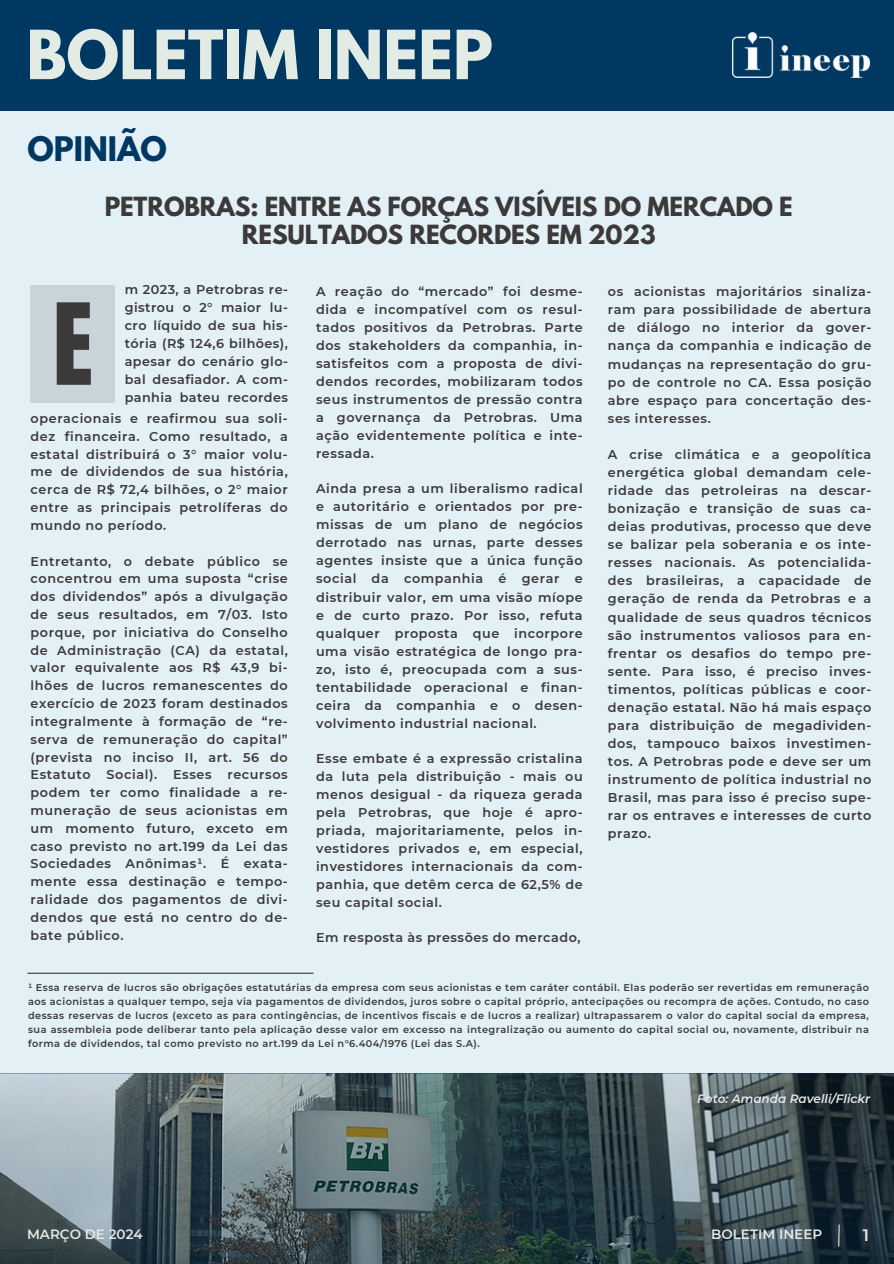
<style>
.page{position:relative;width:894px;height:1264px;background:#fff}
.page>*{position:absolute;margin:0;border:0;box-sizing:border-box;transform-origin:0 0}
.t1{font:96px "Anton";color:#3b3939}
.t2{font:700 60px "League Spartan";color:#e3ebe5}
.t3{font:700 30px "League Spartan";color:#003862}
.t4{font:700 23.4px/28.2px "League Spartan";letter-spacing:-.005em;color:#3b3939;text-align:center}
.t5{font:600 16.5px "Montserrat";color:#e6e6e6}
.t6{font:600 13.5px "Montserrat";color:#e6e6e6}
.t7{font:600 12.75px/18px "Montserrat";letter-spacing:.05em;color:#3b3939;text-align:justify}
.t8{font:italic 600 12px "Montserrat";color:#e6e6e6}
.t9{font:600 9.75px/13.8px "Montserrat";letter-spacing:.05em;color:#3b3939;text-align:justify}
</style>
<div class="page">
<div style="left:0;top:0;width:893px;height:1263px;background:#e3f0f5"></div>
<div style="left:0;top:0;width:893px;height:110px;background:#003862"></div>
<img style="left:732px;top:32px;width:137px;height:45px">
<svg style="left:0;top:1073px;width:893px;height:190px;background:#4c5e63"></svg>
<svg style="left:837px;top:1223px;width:3px;height:24px"></svg>
<div style="left:31px;top:285px;width:84px;height:117px;background:#c9d4d8"></div>
<hr style="left:28px;top:972px;width:285px;height:1px;background:#3b3939">
<p class="t2" style="left:26px;top:25px;width:468px">BOLETIM INEEP</p>
<h4 class="t3" style="left:28px;top:134px;width:141px">OPINIÃO</h4>
<p class="t4" style="left:105px;top:195px;width:689px">PETROBRAS: ENTRE AS FORÇAS VISÍVEIS DO MERCADO E<br>RESULTADOS RECORDES EM 2023</p>
<p class="t7" style="left:125px;top:280px;width:165px">m 2023, a Petrobras re&shy;gistrou o 2° maior lu&shy;cro líquido de sua his&shy;tória (R$ 124,6 bilhões), apesar do cenário glo&shy;bal desafiador. A com&shy;panhia bateu recordes o-</p>
<h2 class="t7" style="left:316px;top:283px;width:268px">A reação do “mercado” foi desme&shy;dida e incompatível com os resul&shy;tados positivos da Petrobras. Parte dos stakeholders da companhia, in&shy;satisfeitos com a proposta de divi&shy;dendos recordes, mobilizaram todos seus instrumentos de pressão contra a governança da Petrobras. Uma ação evidentemente política e inte&shy;ressada.</h2>
<h3 class="t7" style="left:316px;top:480px;width:268px">Ainda presa a um liberalismo radical e autoritário e orientados por pre&shy;missas de um plano de negócios derrotado nas urnas, parte desses agentes insiste que a única função social da companhia é gerar e distribuir valor, em uma visão míope e de curto prazo. Por isso, refuta qualquer proposta que incorpore uma visão estratégica de longo pra&shy;zo, isto é, preocupada com a sus&shy;tentabilidade operacional e finan&shy;ceira da companhia e o desen&shy;volvimento industrial nacional.</h3>
<h5 class="t7" style="left:316px;top:749px;width:268px">Esse embate é a expressão cristalina da luta pela distribuição - mais ou menos desigual - da riqueza gerada pela Petrobras, que hoje é apro&shy;priada, majoritariamente, pelos in&shy;vestidores privados e, em especial, investidores internacionais da com&shy;panhia, que detêm cerca de 62,5% de seu capital social.</h5>
<p class="t7" style="left:316px;top:928px;width:266px">Em resposta às pressões do mercado,</p>
<h5 class="t1" style="left:53px;top:275px;width:41px">E</h5>
<h5 class="t7" style="left:31px;top:409px;width:258px">operacionais e reafirmou sua soli&shy;dez financeira. Como resultado, a estatal distribuirá o 3° maior volu&shy;me de dividendos de sua história, cerca de R$ 72,4 bilhões, o 2° maior entre as principais petrolíferas do mundo no período.</h5>
<h5 class="t7" style="left:31px;top:552px;width:258px">Entretanto, o debate público se concentrou em uma suposta “crise dos dividendos” após a divulgação de seus resultados, em 7/03. Isto porque, por iniciativa do Conselho de Administração (CA) da estatal, valor equivalente aos R$ 43,9 bi&shy;lhões de lucros remanescentes do exercício de 2023 foram destinados integralmente à formação de “re&shy;serva de remuneração do capital” (prevista no inciso II, art. 56 do Estatuto Social). Esses recursos podem ter como finalidade a re&shy;muneração de seus acionistas em um momento futuro, exceto em caso previsto no art.199 da Lei das Sociedades Anônimas¹. É exata&shy;mente essa destinação e tempo&shy;ralidade dos pagamentos de divi&shy;dendos que está no centro do de&shy;bate público.</h5>
<p class="t7" style="left:607px;top:283px;width:265px">os acionistas majoritários sinaliza&shy;ram para possibilidade de abertura de diálogo no interior da gover&shy;nança da companhia e indicação de mudanças na representação do gru&shy;po de controle no CA. Essa posição abre espaço para concertação des&shy;ses interesses.</p>
<p class="t7" style="left:607px;top:445px;width:265px">A crise climática e a geopolítica energética global demandam cele&shy;ridade das petroleiras na descar&shy;bonização e transição de suas ca&shy;deias produtivas, processo que deve se balizar pela soberania e os inte&shy;resses nacionais. As potencialida&shy;des brasileiras, a capacidade de geração de renda da Petrobras e a qualidade de seus quadros técnicos são instrumentos valiosos para en&shy;frentar os desafios do tempo pre&shy;sente. Para isso, é preciso inves&shy;timentos, políticas públicas e coor&shy;denação estatal. Não há mais espaço para distribuição de megadividen&shy;dos, tampouco baixos investimen&shy;tos. A Petrobras pode e deve ser um instrumento de política industrial no Brasil, mas para isso é preciso supe&shy;rar os entraves e interesses de curto prazo.</p>
<h4 class="t9" style="left:28px;top:981px;width:842px">¹ Essa reserva de lucros são obrigações estatutárias da empresa com seus acionistas e tem caráter contábil. Elas poderão ser revertidas em remuneração aos acionistas a qualquer tempo, seja via pagamentos de dividendos, juros sobre o capital próprio, antecipações ou recompra de ações. Contudo, no caso dessas reservas de lucros (exceto as para contingências, de incentivos fiscais e de lucros a realizar) ultrapassarem o valor do capital social da empresa, sua assembleia pode deliberar tanto pela aplicação desse valor em excesso na integralização ou aumento do capital social ou, novamente, distribuir na forma de dividendos, tal como previsto no art.199 da Lei n°6.404/1976 (Lei das S.A).</h4>
<h6 class="t6" style="left:27px;top:1225px;width:117px">MARÇO DE 2024</h6>
<p class="t8" style="left:697px;top:1091px;width:174px">Foto: Amanda Ravelli/Flickr</p>
<h5 class="t6" style="left:711px;top:1225px;width:112px">BOLETIM INEEP</h5>
<h5 class="t5" style="left:862px;top:1225px;width:8px">1</h5>
</div>
